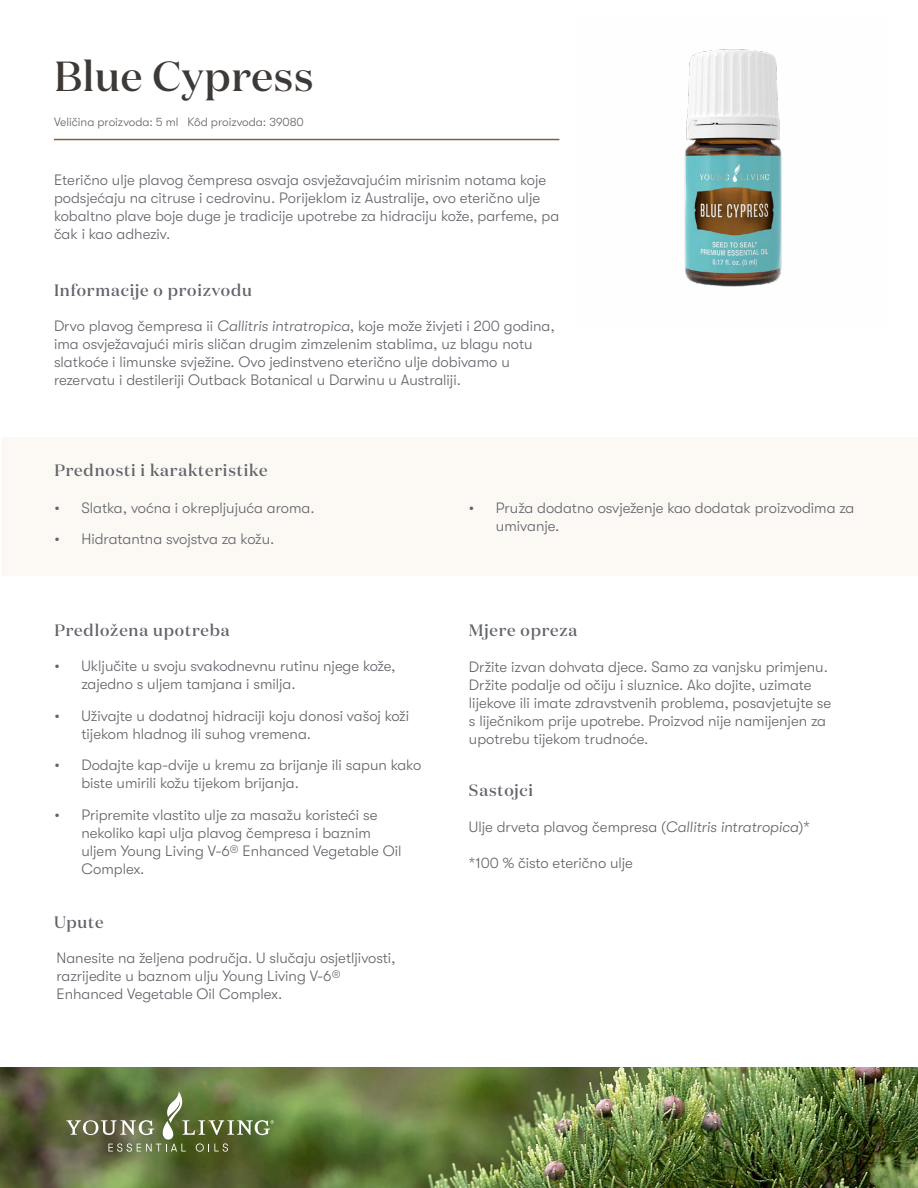
<style>
.page{position:relative;width:918px;height:1188px;background:#fff}
.page>*{position:absolute;margin:0;border:0;box-sizing:border-box;transform-origin:0 0}
.t1{font:500 42px "Domaine Display";letter-spacing:.02em;color:#3d3936}
.t2{font:500 16.5px "Domaine Display";letter-spacing:.05em;color:#61646a}
.t3{font:300 15px/18px "GT Walsheim Pro";color:#61646a}
.t4{font:300 12px "GT Walsheim Pro";color:#61646a}
.s1{font-style:italic}
</style>
<div class="page">
<img style="left:0;top:1067px;width:918px;height:121px">
<div style="left:2px;top:437px;width:916px;height:139px;background:#fcf8f4"></div>
<svg style="left:66px;top:1092px;width:208px;height:60px;background:#6b784b"></svg>
<hr style="left:54px;top:139px;width:505px;height:1px;background:#80623b">
<img style="left:684px;top:49px;width:98px;height:238px">
<h1 class="t1" style="left:54px;top:49px;width:261px">Blue Cypress</h1>
<p class="t4" style="left:54px;top:115px;width:251px">Veličina proizvoda: 5 ml Kôd proizvoda: 39080</p>
<p class="t3" style="left:54px;top:171px;width:507px">Eterično ulje plavog čempresa osvaja osvježavajućim mirisnim notama koje podsjećaju na citruse i cedrovinu. Porijeklom iz Australije, ovo eterično ulje kobaltno plave boje duge je tradicije upotrebe za hidraciju kože, parfeme, pa čak i kao adheziv.</p>
<p class="t2" style="left:54px;top:280px;width:199px">Informacije o proizvodu</p>
<p class="t3" style="left:54px;top:317px;width:502px">Drvo plavog čempresa ii <span class="s1">Callitris intratropica</span>, koje može živjeti i 200 godina, ima osvježavajući miris sličan drugim zimzelenim stablima, uz blagu notu slatkoće i limunske svježine. Ovo jedinstveno eterično ulje dobivamo u rezervatu i destileriji Outback Botanical u Darwinu u Australiji.</p>
<p class="t2" style="left:54px;top:460px;width:215px">Prednosti i karakteristike</p>
<p class="t3" style="left:54px;top:498px;width:262px">• Slatka, voćna i okrepljujuća aroma.</p>
<p class="t3" style="left:54px;top:530px;width:222px">• Hidratantna svojstva za kožu.</p>
<p class="t2" style="left:54px;top:620px;width:177px">Predložena upotreba</p>
<p class="t3" style="left:81px;top:657px;width:316px;text-indent:-27px">• Uključite u svoju svakodnevnu rutinu njege kože, zajedno s uljem tamjana i smilja.</p>
<p class="t3" style="left:81px;top:707px;width:329px;text-indent:-27px">• Uživajte u dodatnoj hidraciji koju donosi vašoj koži tijekom hladnog ili suhog vremena.</p>
<p class="t3" style="left:81px;top:756px;width:341px;text-indent:-27px">• Dodajte kap-dvije u kremu za brijanje ili sapun kako biste umirili kožu tijekom brijanja.</p>
<p class="t3" style="left:81px;top:806px;width:322px;text-indent:-27px">• Pripremite vlastito ulje za masažu koristeći se nekoliko kapi ulja plavog čempresa i baznim uljem Young Living V-6® Enhanced Vegetable Oil Complex.</p>
<p class="t2" style="left:54px;top:911px;width:51px">Upute</p>
<p class="t3" style="left:56px;top:949px;width:341px">Nanesite na željena područja. U slučaju osjetljivosti, razrijedite u baznom ulju Young Living V-6®<br>Enhanced Vegetable Oil Complex.</p>
<p class="t3" style="left:496px;top:498px;width:360px;text-indent:-27px">• Pruža dodatno osvježenje kao dodatak proizvodima za umivanje.</p>
<p class="t2" style="left:469px;top:620px;width:110px">Mjere opreza</p>
<p class="t3" style="left:469px;top:658px;width:364px">Držite izvan dohvata djece. Samo za vanjsku primjenu.<br>Držite podalje od očiju i sluznice. Ako dojite, uzimate lijekove ili imate zdravstvenih problema, posavjetujte se s liječnikom prije upotrebe. Proizvod nije namijenjen za upotrebu tijekom trudnoće.</p>
<p class="t2" style="left:469px;top:780px;width:66px">Sastojci</p>
<p class="t3" style="left:469px;top:818px;width:342px">Ulje drveta plavog čempresa (<span class="s1">Callitris intratropica</span>)*</p>
<p class="t3" style="left:469px;top:854px;width:166px">*100 % čisto eterično ulje</p>
</div>
